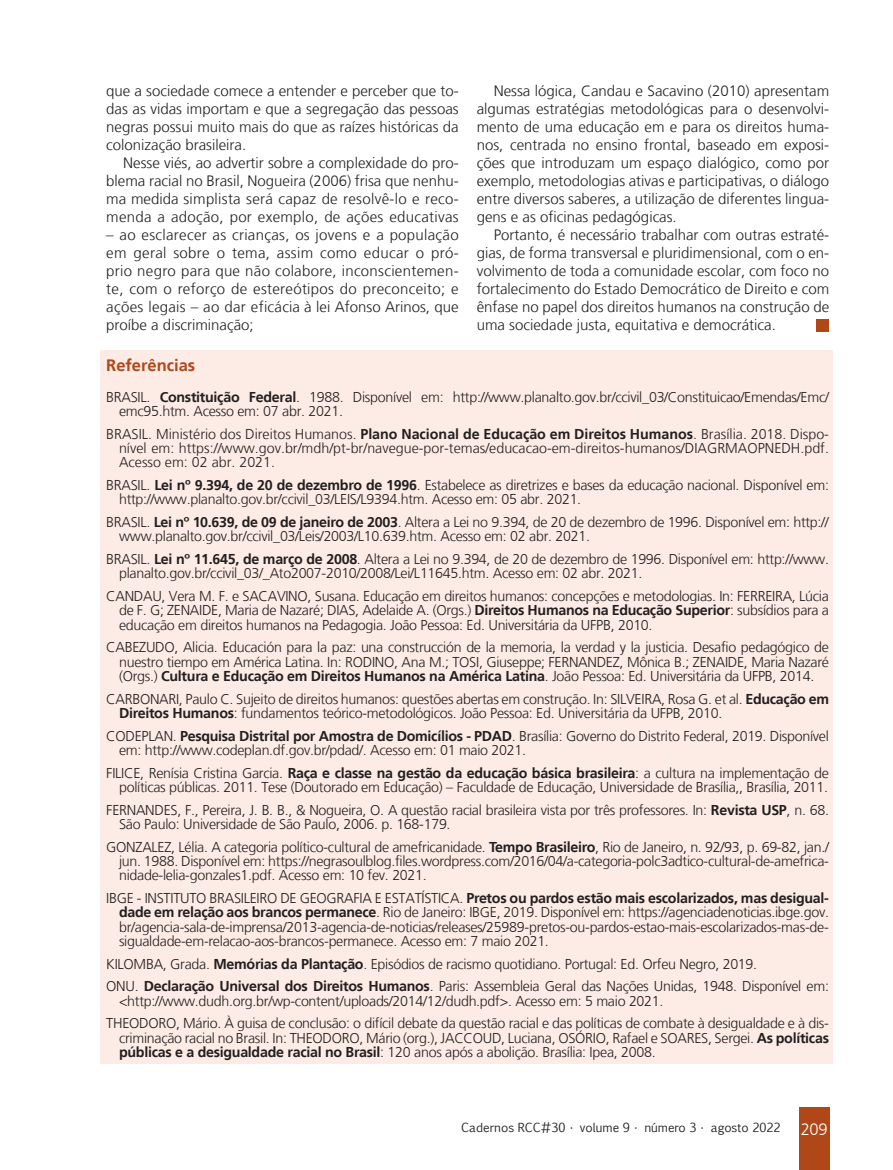
<style>
.page{position:relative;width:893px;height:1170px;background:#fff}
.page>*{position:absolute;margin:0;border:0;box-sizing:border-box;transform-origin:0 0}
.Subtítulo_LARANJA_DO{font:700 16.5px "Frutiger LT";color:#b04719}
.Miolo__10{font:300 15px/18px "Frutiger LT";color:#231f20;text-align:justify}
.Referências__10{font:300 14.25px/14.2px "Frutiger LT";letter-spacing:-.02em;color:#231f20}
.t1{font:12px "Euphemia CAS";color:#231f20}
.s1{font-weight:700}
.s2{font-family:"Frutiger LT";font-weight:300;font-size:16.5px;color:#fff}
</style>
<div class="page">
<div style="left:799px;top:1107px;width:30px;height:62px;background:#b04719"></div>
<div style="left:816px;top:319px;width:13px;height:13px;background:#b04719"></div>
<div style="left:100px;top:350px;width:733px;height:713px;background:#fdece6"></div>
<p class="Miolo__10" style="left:106px;top:82px;width:354px">que a sociedade comece a entender e perceber que to&shy;das as vidas importam e que a segregação das pessoas negras possui muito mais do que as raízes históricas da colonização brasileira.</p>
<p class="Miolo__10" style="left:106px;top:154px;width:354px;text-indent:17px">Nesse viés, ao advertir sobre a complexidade do pro&shy;blema racial no Brasil, Nogueira (2006) frisa que nenhu&shy;ma medida simplista será capaz de resolvê-lo e reco&shy;menda a adoção, por exemplo, de ações educativas</p>
<p class="Miolo__10" style="left:106px;top:226px;width:354px">– ao esclarecer as crianças, os jovens e a população em geral sobre o tema, assim como educar o pró&shy;prio negro para que não colabore, inconscientemen&shy;te, com o reforço de estereótipos do preconceito; e ações legais – ao dar eficácia à lei Afonso Arinos, que proíbe a discriminação;</p>
<p class="Miolo__10" style="left:477px;top:82px;width:354px;text-indent:17px">Nessa lógica, Candau e Sacavino (2010) apresentam algumas estratégias metodológicas para o desenvolvi&shy;mento de uma educação em e para os direitos huma&shy;nos, centrada no ensino frontal, baseado em exposi&shy;ções que introduzam um espaço dialógico, como por exemplo, metodologias ativas e participativas, o diálogo entre diversos saberes, a utilização de diferentes lingua&shy;gens e as oficinas pedagógicas.</p>
<p class="Miolo__10" style="left:477px;top:226px;width:354px;text-indent:17px">Portanto, é necessário trabalhar com outras estraté&shy;gias, de forma transversal e pluridimensional, com o en&shy;volvimento de toda a comunidade escolar, com foco no fortalecimento do Estado Democrático de Direito e com ênfase no papel dos direitos humanos na construção de uma sociedade justa, equitativa e democrática.</p>
<p class="Subtítulo_LARANJA_DO" style="left:106px;top:355px;width:90px">Referências</p>
<p class="Referências__10" style="left:119px;top:390px;width:711px;text-indent:-13px">BRASIL. <span class="s1">Constituição Federal</span>. 1988. Disponível em: http://www.planalto.gov.br/ccivil_03/Constituicao/Emendas/Emc/ emc95.htm. Acesso em: 07 abr. 2021.</p>
<p class="Referências__10" style="left:119px;top:427px;width:711px;text-align:justify;text-indent:-13px">BRASIL. Ministério dos Direitos Humanos. <span class="s1">Plano Nacional de Educação em Direitos Humanos</span>. Brasília. 2018. Dispo&shy;nível em: https://www.gov.br/mdh/pt-br/navegue-por-temas/educacao-em-direitos-humanos/DIAGRMAOPNEDH.pdf.<br>Acesso em: 02 abr. 2021.</p>
<p class="Referências__10" style="left:119px;top:478px;width:711px;text-indent:-13px">BRASIL. <span class="s1">Lei nº 9.394, de 20 de dezembro de 1996</span>. Estabelece as diretrizes e bases da educação nacional. Disponível em: http://www.planalto.gov.br/ccivil_03/LEIS/L9394.htm. Acesso em: 05 abr. 2021.</p>
<p class="Referências__10" style="left:119px;top:515px;width:711px;text-indent:-13px">BRASIL. <span class="s1">Lei nº 10.639, de 09 de janeiro de 2003</span>. Altera a Lei no 9.394, de 20 de dezembro de 1996. Disponível em: http:// www.planalto.gov.br/ccivil_03/Leis/2003/L10.639.htm. Acesso em: 02 abr. 2021.</p>
<p class="Referências__10" style="left:119px;top:552px;width:711px;text-indent:-13px">BRASIL. <span class="s1">Lei nº 11.645, de março de 2008</span>. Altera a Lei no 9.394, de 20 de dezembro de 1996. Disponível em: http://www. planalto.gov.br/ccivil_03/_Ato2007-2010/2008/Lei/L11645.htm. Acesso em: 02 abr. 2021.</p>
<p class="Referências__10" style="left:119px;top:589px;width:711px;text-align:justify;text-indent:-13px">CANDAU, Vera M. F. e SACAVINO, Susana. Educação em direitos humanos: concepções e metodologias. In: FERREIRA, Lúcia de F. G; ZENAIDE, Maria de Nazaré; DIAS, Adelaide A. (Orgs.) <span class="s1">Direitos Humanos na Educação Superior</span>: subsídios para a educação em direitos humanos na Pedagogia. João Pessoa: Ed. Universitária da UFPB, 2010.</p>
<p class="Referências__10" style="left:119px;top:640px;width:711px;text-align:justify;text-indent:-13px">CABEZUDO, Alicia. Educación para la paz: una construcción de la memoria, la verdad y la justicia. Desafio pedagógico de nuestro tiempo em América Latina. In: RODINO, Ana M.; TOSI, Giuseppe; FERNANDEZ, Mônica B.; ZENAIDE, Maria Nazaré (Orgs.) <span class="s1">Cultura e Educação em Direitos Humanos na América Latina</span>. João Pessoa: Ed. Universitária da UFPB, 2014.</p>
<p class="Referências__10" style="left:119px;top:691px;width:711px;text-indent:-13px">CARBONARI, Paulo C. Sujeito de direitos humanos: questões abertas em construção. In: SILVEIRA, Rosa G. et al. <span class="s1">Educação em<br>Direitos Humanos</span>: fundamentos teórico-metodológicos. João Pessoa: Ed. Universitária da UFPB, 2010.</p>
<p class="Referências__10" style="left:119px;top:728px;width:711px;text-indent:-13px">CODEPLAN. <span class="s1">Pesquisa Distrital por Amostra de Domicílios - PDAD</span>. Brasília: Governo do Distrito Federal, 2019. Disponível em: http://www.codeplan.df.gov.br/pdad/. Acesso em: 01 maio 2021.</p>
<p class="Referências__10" style="left:106px;top:765px;width:724px;text-align:right">FILICE, Renísia Cristina Garcia. <span class="s1">Raça e classe na gestão da educação básica brasileira</span>: a cultura na implementação de políticas públicas. 2011. Tese (Doutorado em Educação) – Faculdade de Educação, Universidade de Brasília,, Brasília, 2011.</p>
<p class="Referências__10" style="left:119px;top:802px;width:711px;text-indent:-13px">FERNANDES, F., Pereira, J. B. B., &amp; Nogueira, O. A questão racial brasileira vista por três professores. In: <span class="s1">Revista USP</span>, n. 68.<br>São Paulo: Universidade de São Paulo, 2006. p. 168-179.</p>
<p class="Referências__10" style="left:119px;top:839px;width:711px;text-align:justify;text-indent:-13px">GONZALEZ, Lélia. A categoria político-cultural de amefricanidade. <span class="s1">Tempo Brasileiro</span>, Rio de Janeiro, n. 92/93, p. 69-82, jan./ jun. 1988. Disponível em: https://negrasoulblog.files.wordpress.com/2016/04/a-categoria-polc3adtico-cultural-de-amefrica&shy;nidade-lelia-gonzales1.pdf. Acesso em: 10 fev. 2021.</p>
<p class="Referências__10" style="left:119px;top:891px;width:711px;text-align:justify;text-indent:-13px">IBGE - INSTITUTO BRASILEIRO DE GEOGRAFIA E ESTATÍSTICA. <span class="s1">Pretos ou pardos estão mais escolarizados, mas desigual&shy;dade em relação aos brancos permanece</span>. Rio de Janeiro: IBGE, 2019. Disponível em: https://agenciadenoticias.ibge.gov. br/agencia-sala-de-imprensa/2013-agencia-de-noticias/releases/25989-pretos-ou-pardos-estao-mais-escolarizados-mas-de&shy;sigualdade-em-relacao-aos-brancos-permanece. Acesso em: 7 maio 2021.</p>
<p class="Referências__10" style="left:106px;top:956px;width:652px">KILOMBA, Grada. <span class="s1">Memórias da Plantação</span>. Episódios de racismo quotidiano. Portugal: Ed. Orfeu Negro, 2019.</p>
<p class="Referências__10" style="left:119px;top:979px;width:711px;text-indent:-13px">ONU. <span class="s1">Declaração Universal dos Direitos Humanos</span>. Paris: Assembleia Geral das Nações Unidas, 1948. Disponível em: &lt;http://www.dudh.org.br/wp-content/uploads/2014/12/dudh.pdf&gt;. Acesso em: 5 maio 2021.</p>
<p class="Referências__10" style="left:119px;top:1016px;width:711px;text-align:justify;text-indent:-13px">THEODORO, Mário. À guisa de conclusão: o difícil debate da questão racial e das políticas de combate à desigualdade e à dis&shy;criminação racial no Brasil. In: THEODORO, Mário (org.), JACCOUD, Luciana, OSÓRIO, Rafael e SOARES, Sergei. <span class="s1">As políticas públicas e a desigualdade racial no Brasil</span>: 120 anos após a abolição. Brasília: Ipea, 2008.</p>
<p class="t1" style="left:461px;top:1119px;width:368px">Cadernos RCC#30 • volume 9 • número 3 • agosto 2022 <span class="s2">209</span></p>
</div>
